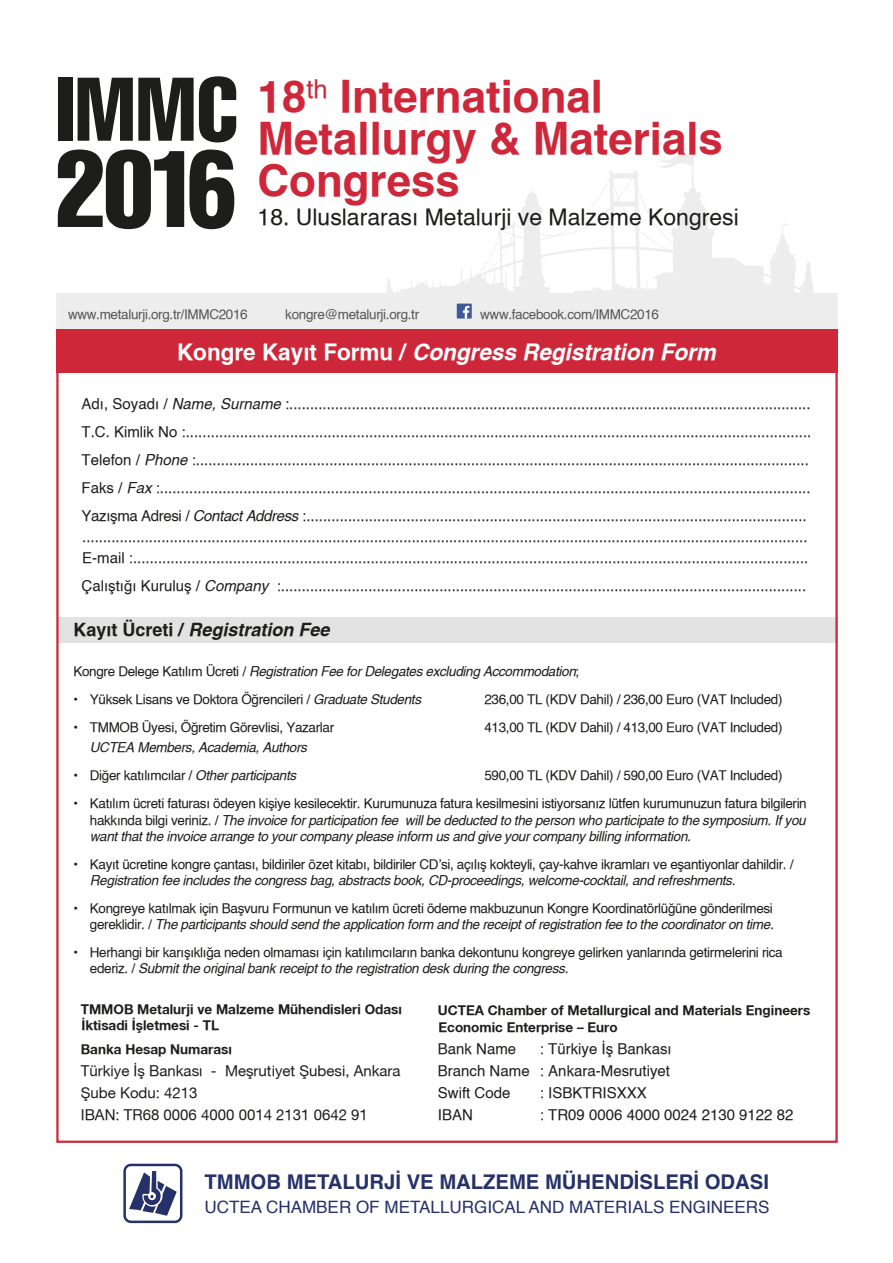
<style>
.page{position:relative;width:893px;height:1263px;background:#fff}
.page>*{position:absolute;margin:0;border:0;box-sizing:border-box;transform-origin:0 0}
.t1{font:43.8px/41.7px "Helvetica X Bold";color:#ce273a}
.t2{font:22.95px "Helvetica X Book";color:#1d1d1b}
.t3{font:italic 22.5px "Helvetica X Bold";color:#fff}
.t4{font:700 20.25px "Helvetica";color:#253168}
.t5{font:italic 18px "Helvetica X Bold";color:#1d1d1b}
.t6{font:17.1px "Helvetica";color:#253168}
.t7{font:15px/28px "Helvetica X Book";color:#1d1d1b}
.t8{font:15px/22px "Helvetica Neue X Roman";color:#1d1d1b}
.t9{font:13.5px/16.2px "Helvetica X Book";letter-spacing:-.025em;color:#1d1d1b;text-align:right}
.t10{font:italic 13.5px/16.2px "Helvetica X Book";letter-spacing:-.025em;color:#1d1d1b;text-align:justify}
.t11{font:13.5px/16.2px "Helvetica Neue X Bold";color:#1d1d1b}
.t12{font:13.5px "Helvetica X Book";letter-spacing:-.025em;color:#575756}
.s1{font-style:normal}
.s2{font-style:italic}
</style>
<div class="page">
<svg style="left:56px;top:132px;width:782px;height:197px"></svg>
<div style="left:58px;top:617px;width:780px;height:26px;background:#e3e3e3"></div>
<div style="left:56px;top:329px;width:781px;height:43px;background:#ce273a"></div>
<div style="left:58px;top:78px;width:14px;height:63px;background:#1d1d1b"></div>
<svg style="left:78px;top:76px;width:158px;height:66px"></svg>
<svg style="left:58px;top:150px;width:176px;height:79px"></svg>
<div style="left:457px;top:304px;width:15px;height:15px;background:#3c5a9a"></div>
<svg style="left:463px;top:306px;width:6px;height:13px"></svg>
<svg style="left:123px;top:1164px;width:59px;height:59px"></svg>
<h1 class="t1" style="left:258px;top:79px;width:467px">18<sup>th</sup> International<br>Metallurgy &amp; Materials<br>Congress</h1>
<h2 class="t2" style="left:258px;top:201px;width:483px">18. Uluslararası Metalurji ve Malzeme Kongresi</h2>
<p class="t12" style="left:68px;top:305px;width:181px">www.metalurji.org.tr/IMMC2016</p>
<p class="t12" style="left:285px;top:305px;width:135px">kongre@metalurji.org.tr</p>
<p class="t12" style="left:480px;top:305px;width:180px">www.facebook.com/IMMC2016</p>
<h3 class="t3" style="left:177px;top:339px;width:540px"><span class="s1">Kongre Kayıt Formu /</span> Congress Registration Form</h3>
<p class="t7" style="left:82px;top:391px;width:731px">Adı, Soyadı / <span class="s2">Name, Surname</span> :.............................................................................................................................<br>T.C. Kimlik No :......................................................................................................................................................<br>Telefon / <span class="s2">Phone</span> :...................................................................................................................................................<br>Faks / <span class="s2">Fax</span> :............................................................................................................................................................<br>Yazışma Adresi / <span class="s2">Contact Address</span> :........................................................................................................................</p>
<p class="t7" style="left:82px;top:527px;width:728px;line-height:21px">..............................................................................................................................................................................<br>E-mail :..................................................................................................................................................................</p>
<p class="t7" style="left:82px;top:573px;width:726px">Çalıştığı Kuruluş / <span class="s2">Company</span> :..............................................................................................................................</p>
<p class="t5" style="left:73px;top:619px;width:258px"><span class="s1">Kayıt Ücreti /</span> Registration Fee</p>
<p class="t10" style="left:73px;top:663px;width:507px"><span class="s1">Kongre Delege Katılım Ücreti /</span> Registration Fee for Delegates excluding Accommodation<span class="s1">;</span></p>
<p class="t9" style="left:73px;top:692px;width:349px">• Yüksek Lisans ve Doktora Öğrencileri / <span class="s2">Graduate Students</span></p>
<p class="t9" style="left:484px;top:692px;width:300px">236,00 TL (KDV Dahil) / 236,00 Euro (VAT Included)</p>
<p class="t9" style="left:73px;top:720px;width:262px">• TMMOB Üyesi, Öğretim Görevlisi, Yazarlar</p>
<p class="t9" style="left:484px;top:720px;width:300px">413,00 TL (KDV Dahil) / 413,00 Euro (VAT Included)</p>
<p class="t10" style="left:90px;top:739px;width:219px">UCTEA Members, Academia, Authors</p>
<p class="t9" style="left:73px;top:768px;width:224px">• Diğer katılımcılar / <span class="s2">Other participants</span></p>
<p class="t9" style="left:484px;top:768px;width:300px">590,00 TL (KDV Dahil) / 590,00 Euro (VAT Included)</p>
<p class="t10" style="left:90px;top:795px;width:718px;text-indent:-16px"><span class="s1">• Katılım ücreti faturası ödeyen kişiye kesilecektir. Kurumunuza fatura kesilmesini istiyorsanız lütfen kurumunuzun fatura bilgilerin hakkında bilgi veriniz. /</span> The invoice for participation fee will be deducted to the person who participate to the symposium. If you want that the invoice arrange to your company please inform us and give your company billing information.</p>
<p class="t9" style="left:73px;top:857px;width:722px">• Kayıt ücretine kongre çantası, bildiriler özet kitabı, bildiriler CD’si, açılış kokteyli, çay-kahve ikramları ve eşantiyonlar dahildir. /</p>
<p class="t10" style="left:90px;top:872px;width:647px">Registration fee includes the congress bag, abstracts book, CD-proceedings, welcome-cocktail, and refreshments.</p>
<p class="t9" style="left:73px;top:901px;width:702px">• Kongreye katılmak için Başvuru Formunun ve katılım ücreti ödeme makbuzunun Kongre Koordinatörlüğüne gönderilmesi gereklidir. / <span class="s2">The participants should send the application form and the receipt of registration fee to the coordinator on time.</span></p>
<p class="t9" style="left:90px;top:945px;width:694px;text-align:left;text-indent:-16px">• Herhangi bir karışıklığa neden olmaması için katılımcıların banka dekontunu kongreye gelirken yanlarında getirmelerini rica ederiz. / <span class="s2">Submit the original bank receipt to the registration desk during the congress.</span></p>
<p class="t11" style="left:81px;top:1001px;width:323px">TMMOB Metalurji ve Malzeme Mühendisleri Odası<br>İktisadi İşletmesi - TL</p>
<p class="t11" style="left:81px;top:1040px;width:152px">Banka Hesap Numarası</p>
<p class="t8" style="left:81px;top:1059px;width:321px">Türkiye İş Bankası - Meşrutiyet Şubesi, Ankara<br>Şube Kodu: 4213<br>IBAN: TR68 0006 4000 0014 2131 0642 91</p>
<p class="t11" style="left:438px;top:1002px;width:374px">UCTEA Chamber of Metallurgical and Materials Engineers<br>Economic Enterprise – Euro</p>
<p class="t7" style="left:438px;top:1035px;width:80px">Bank Name</p>
<p class="t7" style="left:438px;top:1038px;width:235px;line-height:22px;text-align:justify;text-indent:102px">: Türkiye İş Bankası Branch Name : Ankara-Mesrutiyet Swift Code</p>
<p class="t7" style="left:540px;top:1079px;width:108px">: ISBKTRISXXX</p>
<p class="t7" style="left:438px;top:1101px;width:37px">IBAN</p>
<p class="t7" style="left:540px;top:1101px;width:255px">: TR09 0006 4000 0024 2130 9122 82</p>
<h3 class="t4" style="left:205px;top:1165px;width:566px">TMMOB METALURJİ VE MALZEME MÜHENDİSLERİ ODASI</h3>
<p class="t6" style="left:205px;top:1193px;width:567px">UCTEA CHAMBER OF METALLURGICAL AND MATERIALS ENGINEERS</p>
</div>
